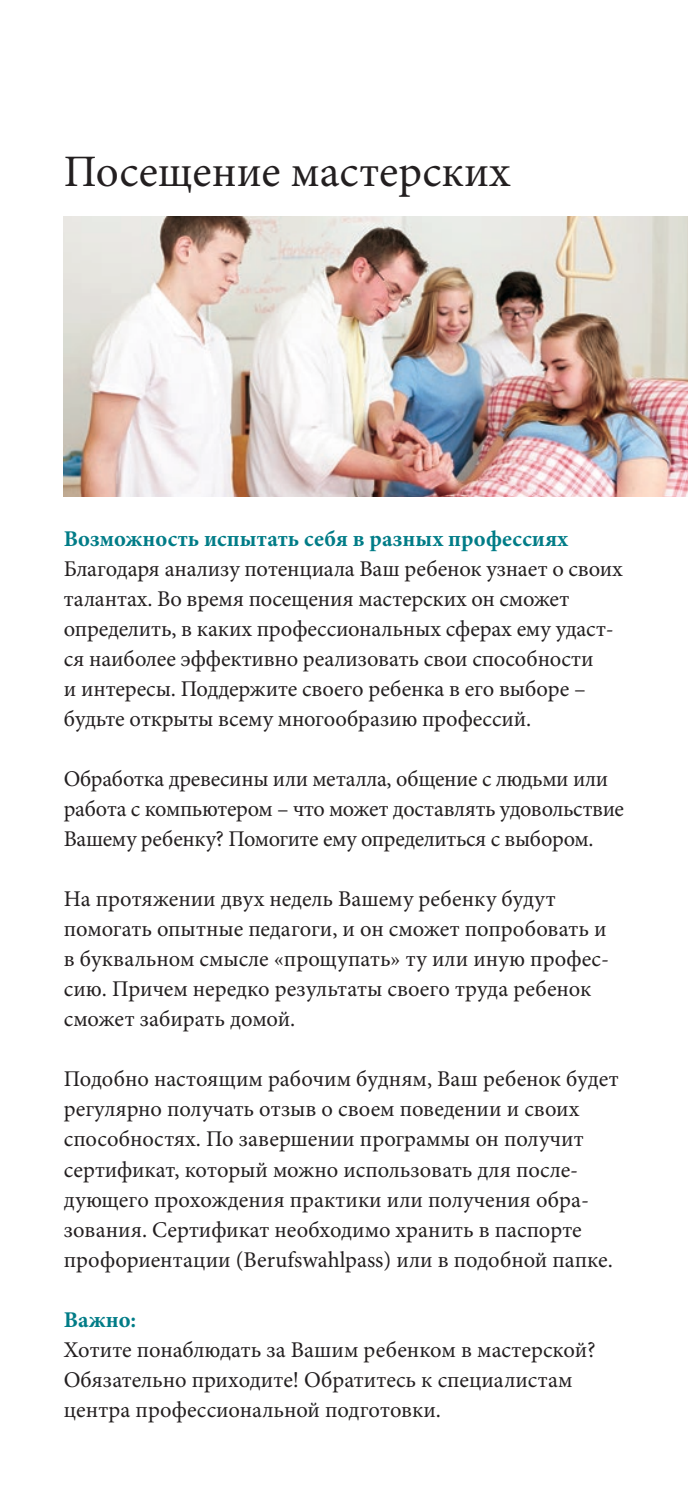
<style>
.page{position:relative;width:688px;height:1489px;background:#fff}
.page>*{position:absolute;margin:0;border:0;box-sizing:border-box;transform-origin:0 0}
.t1{font:45px "Minion Pro";color:#231f20}
.t2{font:22.5px/30px "Minion Pro";color:#231f20}
.t3{font:700 22.5px "Minion Pro";color:#007c87}
</style>
<div class="page">
<img style="left:64px;top:216px;width:623px;height:281px">
<h2 class="t1" style="left:64px;top:141px;width:448px">Посещение мастерских</h2>
<h3 class="t3" style="left:64px;top:523px;width:505px">Возможность испытать себя в разных профессиях</h3>
<p class="t2" style="left:64px;top:554px;width:560px">Благодаря анализу потенциала Ваш ребенок узнает о своих талантах. Во время посещения мастерских он сможет</p>
<p class="t2" style="left:64px;top:644px;width:531px">ся наиболее эффективно реализовать свои способности и интересы. Поддержите своего ребенка в его выборе – будьте открыты всему многообразию профессий.</p>
<p class="t2" style="left:64px;top:764px;width:561px">Обработка древесины или металла, общение с людьми или работа с компьютером – что может доставлять удовольствие<br>Вашему ребенку? Помогите ему определиться с выбором.</p>
<p class="t2" style="left:64px;top:884px;width:544px">На протяжении двух недель Вашему ребенку будут помогать опытные педагоги, и он сможет попробовать и</p>
<p class="t2" style="left:64px;top:974px;width:529px">сию. Причем нередко результаты своего труда ребенок сможет забирать домой.</p>
<p class="t2" style="left:64px;top:1064px;width:556px">Подобно настоящим рабочим будням, Ваш ребенок будет регулярно получать отзыв о своем поведении и своих способностях. По завершении программы он получит</p>
<p class="t2" style="left:64px;top:614px;width:551px">определить, в каких профессиональных сферах ему удаст-</p>
<p class="t2" style="left:64px;top:944px;width:546px">в буквальном смысле «прощупать» ту или иную профес-</p>
<p class="t2" style="left:64px;top:1154px;width:526px">сертификат, который можно использовать для после&shy;дующего прохождения практики или получения обра-</p>
<p class="t2" style="left:64px;top:1214px;width:550px">зования. Сертификат необходимо хранить в паспорте профориентации (Berufswahlpass) или в подобной папке.</p>
<h3 class="t3" style="left:64px;top:1303px;width:74px">Важно:</h3>
<p class="t2" style="left:64px;top:1334px;width:533px">Хотите понаблюдать за Вашим ребенком в мастерской?<br>Обязательно приходите! Обратитесь к специалистам центра профессиональной подготовки.</p>
</div>
